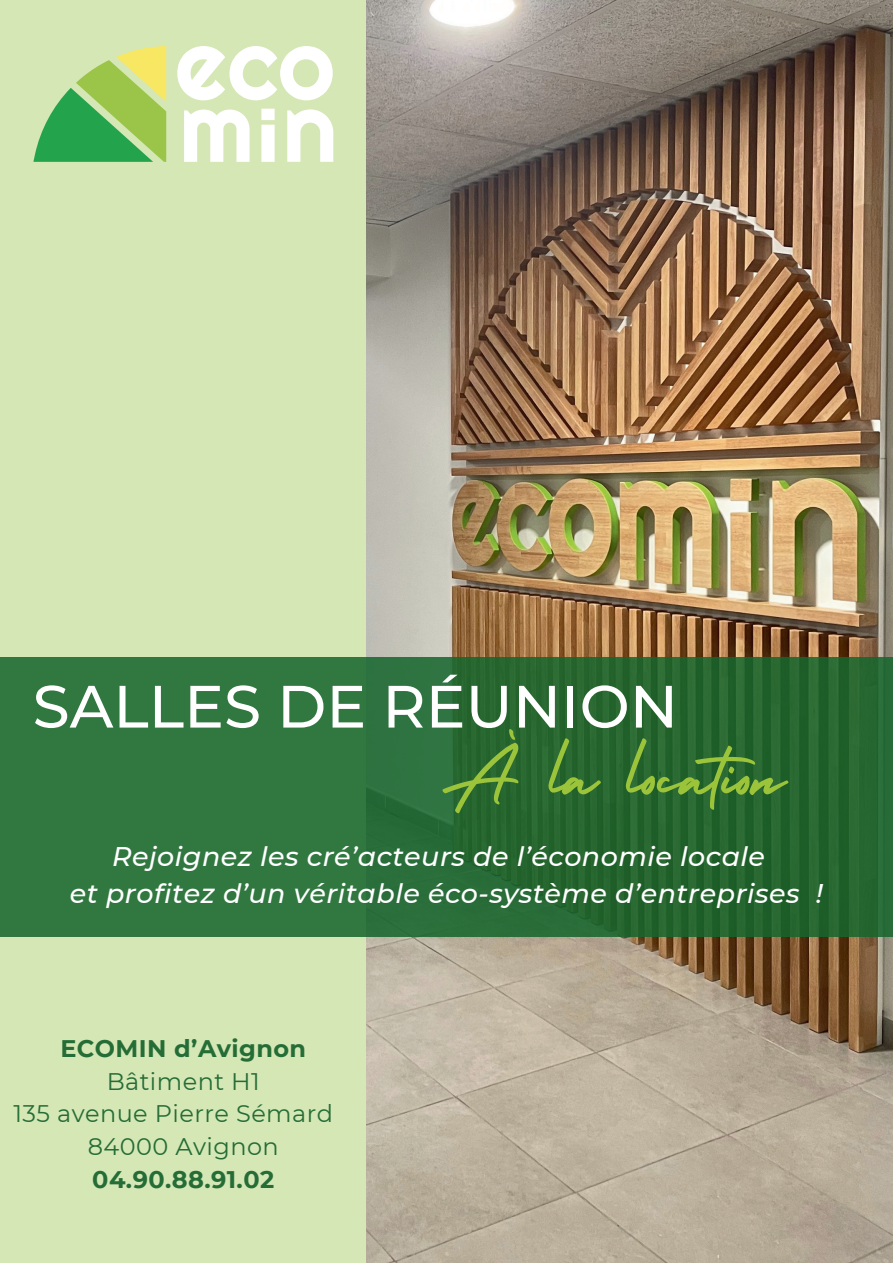
<style>
.page{position:relative;width:893px;height:1264px;background:#fff}
.page>*{position:absolute;margin:0;border:0;box-sizing:border-box;transform-origin:0 0}
.t1{font:78px "Holiday";color:#9cc43b}
.t2{font:500 59.55px "Montserrat";color:#fff}
.t3{font:italic 500 27px/37px "Montserrat";letter-spacing:.02em;color:#fff;text-align:center}
.t4{font:24px "Montserrat";letter-spacing:.02em;color:#256d36}
.t5{font:700 24px "Montserrat";letter-spacing:.02em;color:#256d36}
</style>
<div class="page">
<div style="left:0;top:0;width:386px;height:1262px;background:#d6e7b6"></div>
<img style="left:367px;top:0;width:525px;height:1262px">
<div style="left:0;top:657px;width:892px;height:279px;background:linear-gradient(to right,#327c44,#22602b)"></div>
<svg style="left:33px;top:46px;width:133px;height:116px"></svg>
<svg style="left:177px;top:46px;width:156px;height:54px"></svg>
<svg style="left:184px;top:109px;width:65px;height:53px"></svg>
<svg style="left:261px;top:109px;width:13px;height:53px"></svg>
<svg style="left:287px;top:109px;width:46px;height:53px"></svg>
<h2 class="t2" style="left:33px;top:665px;width:647px">SALLES DE RÉUNION</h2>
<h1 class="t1" style="left:440px;top:727px;width:347px">À la location</h1>
<p class="t3" style="left:70px;top:836px;width:754px">Rejoignez les cré’acteurs de l’économie locale<br>et profitez d’un véritable éco-système d’entreprises !</p>
<p class="t5" style="left:60px;top:1031px;width:247px">ECOMIN d’Avignon</p>
<p class="t4" style="left:107px;top:1064px;width:155px">Bâtiment H1</p>
<p class="t4" style="left:13px;top:1097px;width:321px">135 avenue Pierre Sémard</p>
<p class="t4" style="left:88px;top:1129px;width:192px">84000 Avignon</p>
<p class="t5" style="left:92px;top:1161px;width:183px">04.90.88.91.02</p>
</div>
